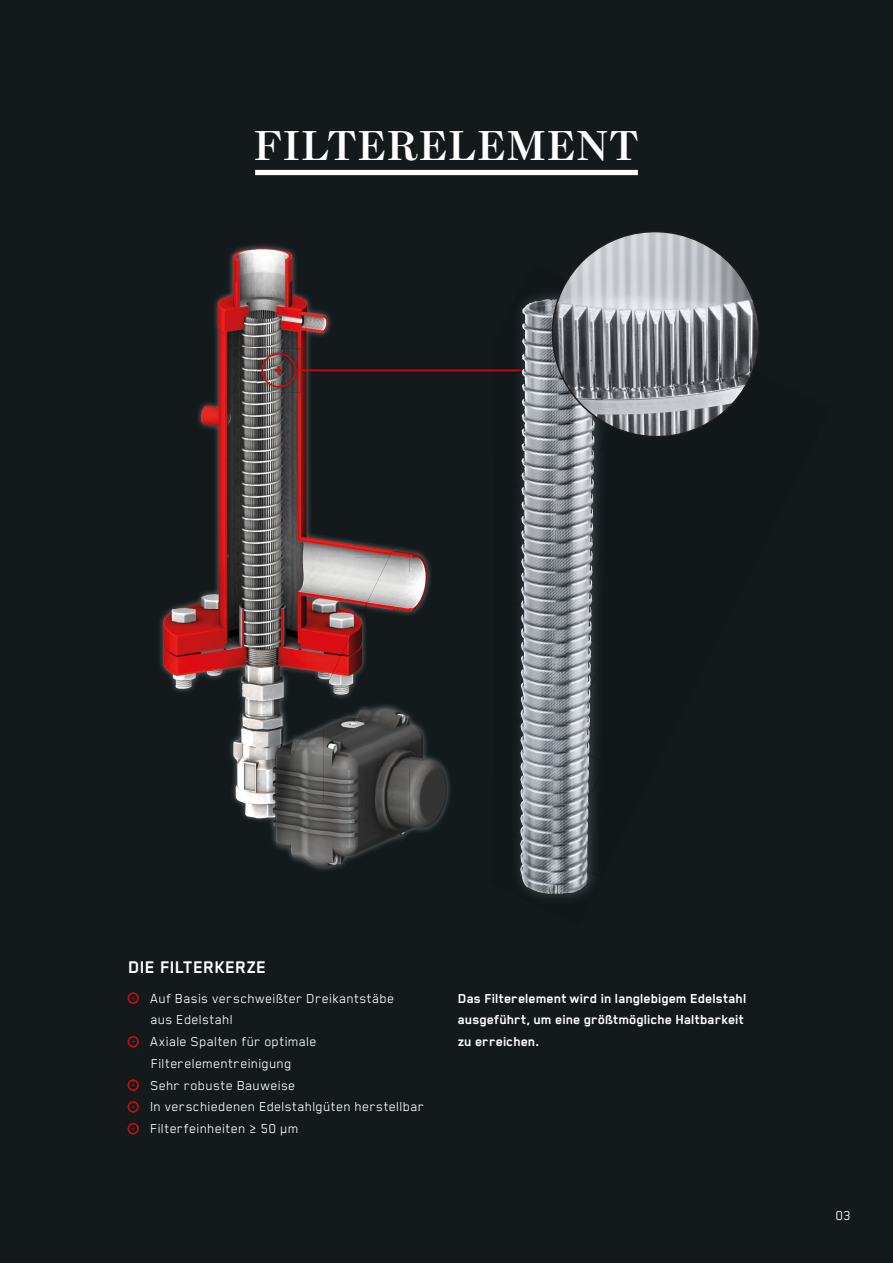
<style>
.page{position:relative;width:893px;height:1263px;background:#fff}
.page>*{position:absolute;margin:0;border:0;box-sizing:border-box;transform-origin:0 0}
.t1{font:600 42px "Escrow";letter-spacing:.025em;color:#fff}
.t2{font:700 19.5px "Blender Pro";letter-spacing:.02em;color:#fff}
.t3{font:15px/21.8px "Blender Pro";letter-spacing:.025em;color:#fff}
.t4{font:700 15px/21.8px "Blender Pro";letter-spacing:.005em;color:#fff}
</style>
<div class="page">
<div style="left:1px;top:0;width:892px;height:1263px;background:#141a1c"></div>
<img style="left:198px;top:245px;width:255px;height:207px">
<img style="left:215px;top:452px;width:95px;height:53px">
<img style="left:215px;top:505px;width:151px;height:52px">
<img style="left:160px;top:557px;width:194px;height:105px">
<img style="left:354px;top:557px;width:12px;height:46px">
<img style="left:160px;top:662px;width:163px;height:52px">
<img style="left:230px;top:714px;width:50px;height:53px">
<img style="left:232px;top:767px;width:122px;height:103px">
<img style="left:354px;top:822px;width:34px;height:36px">
<img style="left:519px;top:858px;width:74px;height:39px">
<img style="left:519px;top:743px;width:76px;height:115px">
<img style="left:562px;top:628px;width:34px;height:115px">
<img style="left:518px;top:722px;width:44px;height:115px">
<img style="left:566px;top:513px;width:32px;height:115px">
<img style="left:520px;top:607px;width:46px;height:115px">
<img style="left:518px;top:722px;width:2px;height:56px">
<img style="left:569px;top:453px;width:30px;height:60px">
<img style="left:520px;top:492px;width:49px;height:115px">
<img style="left:519px;top:592px;width:4px;height:78px">
<img style="left:521px;top:453px;width:51px;height:39px">
<img style="left:520px;top:476px;width:6px;height:86px">
<img style="left:492px;top:369px;width:29px;height:3px">
<img style="left:410px;top:427px;width:43px;height:406px">
<img style="left:366px;top:543px;width:44px;height:300px">
<img style="left:323px;top:603px;width:44px;height:219px">
<img style="left:280px;top:692px;width:44px;height:109px">
<img style="left:521px;top:300px;width:21px;height:167px">
<img style="left:257px;top:348px;width:44px;height:44px">
<img style="left:271px;top:362px;width:16px;height:17px">
<svg style="left:275px;top:366px;width:8px;height:8px"></svg>
<div style="left:261px;top:353px;width:35px;height:35px;border:2px solid #c90c0f;border-radius:50%"></div>
<hr style="left:295px;top:370px;width:226px;height:1px;background:#c90c0f">
<svg style="left:538px;top:231px;width:221px;height:222px"></svg>
<svg style="left:128px;top:992px;width:11px;height:12px"></svg>
<svg style="left:128px;top:1036px;width:11px;height:11px"></svg>
<svg style="left:128px;top:1079px;width:11px;height:12px"></svg>
<svg style="left:128px;top:1101px;width:11px;height:12px"></svg>
<svg style="left:128px;top:1123px;width:11px;height:11px"></svg>
<div style="left:255px;top:170px;width:383px;height:5px;background:#fff"></div>
<h1 class="t1" style="left:254px;top:120px;width:386px">FILTERELEMENT</h1>
<h2 class="t2" style="left:128px;top:957px;width:139px">DIE FILTERKERZE</h2>
<p class="t3" style="left:150px;top:987px;width:275px">Auf Basis verschweißter Dreikantstäbe<br>aus Edelstahl<br>Axiale Spalten für optimale<br>Filterelement reinigung<br>Sehr robuste Bauweise<br>In verschiedenen Edelstahlgüten herstellbar<br>Filterfeinheiten ≥ 50 μm</p>
<p class="t4" style="left:458px;top:987px;width:290px">Das Filterelement wird in langlebigem Edelstahl ausgeführt, um eine größtmögliche Haltbarkeit zu erreichen.</p>
<p class="t3" style="left:835px;top:1204px;width:17px">03</p>
</div>
